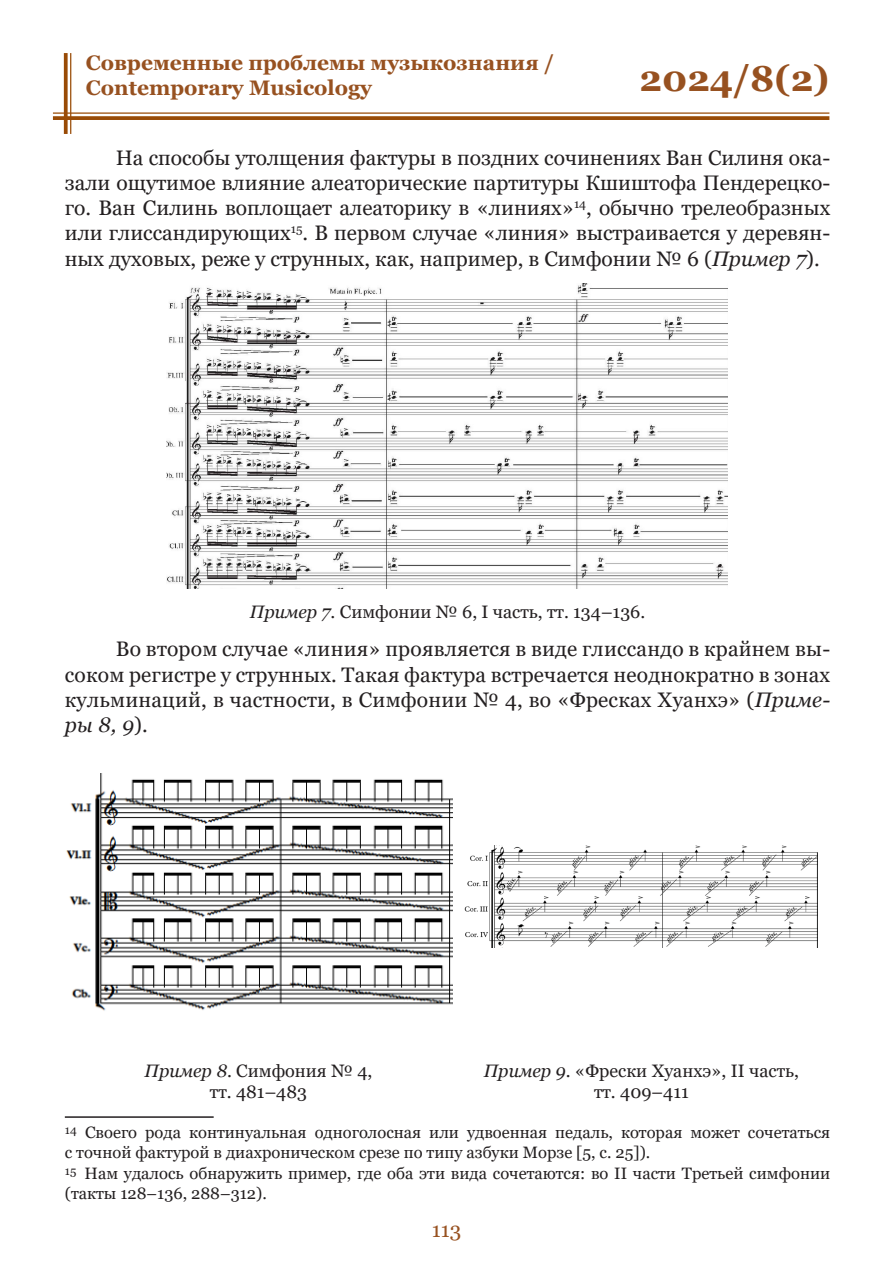
<style>
.page{position:relative;width:893px;height:1263px;background:#fff}
.page>*{position:absolute;margin:0;border:0;box-sizing:border-box;transform-origin:0 0}
.t1{font:700 36px "Georgia";color:#975120}
.t2{font:21px/25.2px "Georgia";letter-spacing:.005em;color:#231f20;text-align:justify}
.t3{font:700 21px/25.2px "Georgia";color:#975120}
.t4{font:21px "Georgia";color:#975120}
.t5{font:18px "Georgia";color:#231f20}
.Сноска{font:16.5px/19.8px "Georgia";color:#231f20}
.s1{font-style:italic}
</style>
<div class="page">
<hr style="left:53px;top:112px;width:776px;height:2px;background:#994b06">
<svg style="left:53px;top:116px;width:776px;height:4px;background:#9e5514"></svg>
<hr style="left:70px;top:53px;width:1px;height:81px;background:#994b06">
<svg style="left:64px;top:53px;width:4px;height:81px"></svg>
<hr style="left:65px;top:1116px;width:149px;height:2px;background:#231f20">
<img style="left:66px;top:774px;width:386px;height:237px">
<img style="left:465px;top:846px;width:353px;height:101px">
<img style="left:166px;top:283px;width:562px;height:305px">
<p class="t3" style="left:86px;top:50px;width:470px">Современные проблемы музыкознания /<br>Contemporary Musicology</p>
<h1 class="t1" style="left:640px;top:55px;width:191px">2024/8(2)</h1>
<p class="t2" style="left:65px;top:145px;width:767px;text-indent:51px">На способы утолщения фактуры в поздних сочинениях Ван Силиня ока&shy;зали ощутимое влияние алеаторические партитуры Кшиштофа Пендерецко&shy;го. Ван Силинь воплощает алеаторику в «линиях»<sup>14</sup>, обычно трелеобразных или глиссандирующих<sup>15</sup>. В первом случае «линия» выстраивается у деревян&shy;ных духовых, реже у струнных, как, например, в Симфонии № 6 (<span class="s1">Пример 7</span>).</p>
<p class="t5" style="left:250px;top:601px;width:397px"><span class="s1">Пример 7</span>. Симфонии № 6, I часть, тт. 134–136.</p>
<p class="t2" style="left:65px;top:637px;width:767px;text-indent:51px">Во втором случае «линия» проявляется в виде глиссандо в крайнем вы&shy;соком регистре у струнных. Такая фактура встречается неоднократно в зонах кульминаций, в частности, в Симфонии № 4, во «Фресках Хуанхэ» (<span class="s1">Приме&shy;ры 8, 9</span>).</p>
<p class="t5" style="left:144px;top:1060px;width:230px"><span class="s1">Пример 8</span>. Симфония № 4,</p>
<p class="t5" style="left:210px;top:1081px;width:99px">тт. 481–483</p>
<p class="t5" style="left:484px;top:1060px;width:317px"><span class="s1">Пример 9</span>. «Фрески Хуанхэ», II часть,</p>
<p class="t5" style="left:594px;top:1081px;width:96px">тт. 409–411</p>
<p class="Сноска" style="left:65px;top:1123px;width:767px"><sup>14</sup> Своего рода континуальная одноголосная или удвоенная педаль, которая может сочетаться с точной фактурой в диахроническом срезе по типу азбуки Морзе [5, c. 25]).</p>
<p class="Сноска" style="left:65px;top:1164px;width:767px"><sup>15</sup> Нам удалось обнаружить пример, где оба эти вида сочетаются: во II части Третьей симфонии (такты 128–136, 288–312).</p>
<p class="t4" style="left:432px;top:1217px;width:31px">113</p>
</div>
